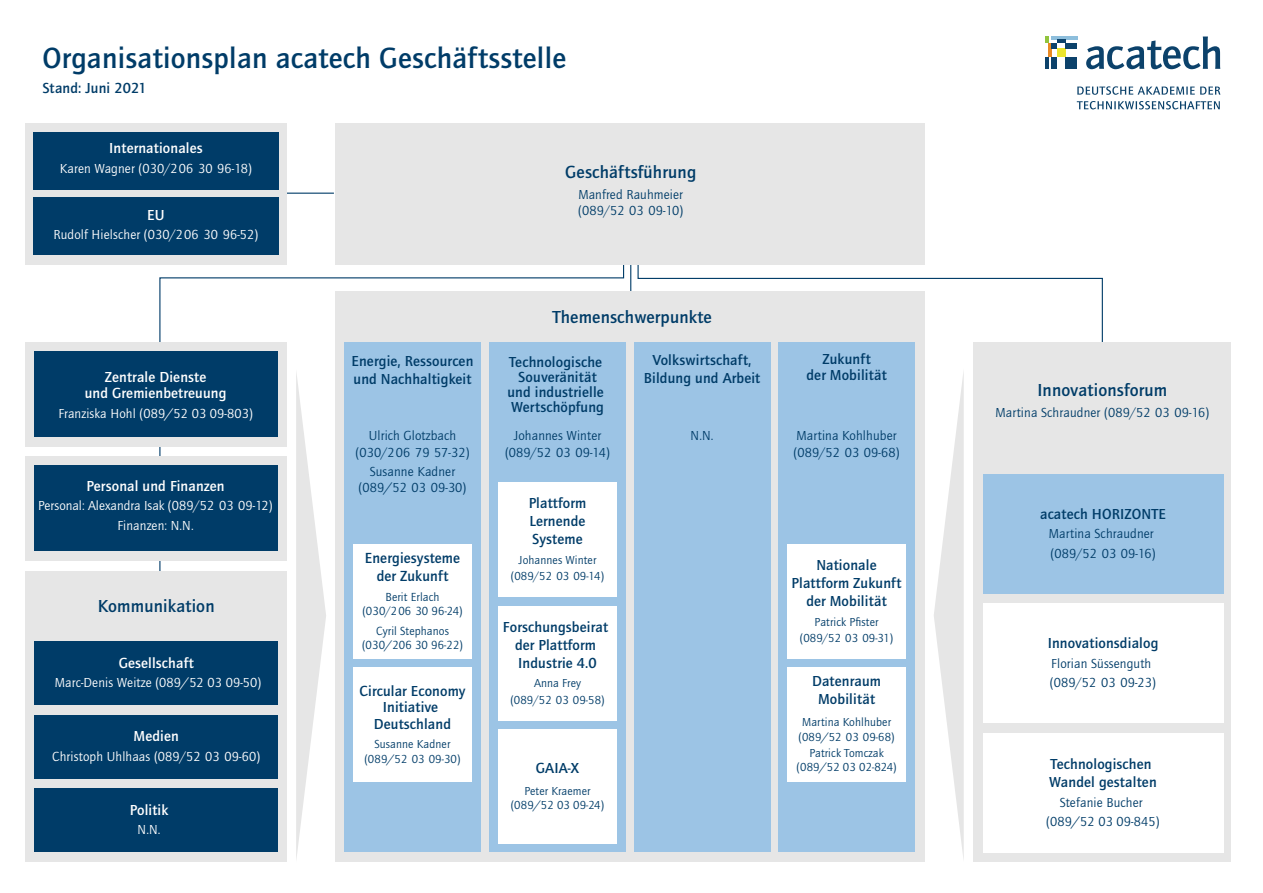
<style>
.page{position:relative;width:1263px;height:893px;background:#fff}
.page>*{position:absolute;margin:0;border:0;box-sizing:border-box;transform-origin:0 0}
.t1{font:500 30px "Quay Sans ITC Std";letter-spacing:.01em;color:#003c68}
.t2{font:500 18px "Quay Sans ITC Std";letter-spacing:.01em;color:#003c68}
.t3{font:500 15.15px/18.1px "Quay Sans ITC Std";letter-spacing:.01em;color:#003c68;text-align:center}
.t4{font:500 15px/18px "Quay Sans ITC Std";letter-spacing:.01em;color:#003c68;text-align:center}
.t5{font:500 15px/16.5px "Quay Sans ITC Std";letter-spacing:.01em;color:#fff;text-align:center}
.t6{font:13.5px/16.2px "Quay Sans ITC Std";letter-spacing:.01em;color:#003c68}
.t7{font:13.5px/19.5px "Quay Sans ITC Std";letter-spacing:.01em;color:#fff;text-align:center}
.t8{font:12.15px/14.5px "Quay Sans ITC Std";letter-spacing:.01em;color:#003c68;text-align:center}
.t9{font:12px/14.4px "Quay Sans ITC Std";letter-spacing:.01em;color:#003c68;text-align:center}
</style>
<div class="page">
<hr style="left:1048px;top:43px;width:3px;height:14px;background:#e98a23">
<div style="left:1057px;top:48px;width:8px;height:9px;background:#ebe52e"></div>
<hr style="left:1057px;top:37px;width:20px;height:3px;background:#8dbedc">
<svg style="left:1045px;top:57px;width:3px;height:12px"></svg>
<div style="left:1051px;top:57px;width:6px;height:12px;background:#0c426b"></div>
<div style="left:1065px;top:43px;width:12px;height:5px;background:#0c426b"></div>
<div style="left:1065px;top:57px;width:12px;height:12px;background:#0c426b"></div>
<svg style="left:1045px;top:37px;width:20px;height:11px"></svg>
<svg style="left:1086px;top:37px;width:134px;height:32px"></svg>
<svg style="left:1077px;top:86px;width:143px;height:9px"></svg>
<svg style="left:1077px;top:101px;width:143px;height:8px"></svg>
<svg style="left:637px;top:265px;width:466px;height:103px"></svg>
<div style="left:974px;top:342px;width:257px;height:520px;background:#e6e6e6"></div>
<hr style="left:264px;top:193px;width:70px;height:1px;background:#003c68">
<hr style="left:630px;top:243px;width:1px;height:118px;background:#003c68">
<svg style="left:159px;top:265px;width:466px;height:306px"></svg>
<svg style="left:296px;top:369px;width:30px;height:490px"></svg>
<svg style="left:934px;top:372px;width:30px;height:487px"></svg>
<div style="left:26px;top:571px;width:261px;height:291px;background:#e6e6e6"></div>
<div style="left:335px;top:123px;width:590px;height:142px;background:#e6e6e6"></div>
<div style="left:335px;top:291px;width:590px;height:571px;background:#e6e6e6"></div>
<div style="left:26px;top:123px;width:261px;height:142px;background:#e6e6e6"></div>
<div style="left:33px;top:132px;width:246px;height:58px;background:#003c68"></div>
<div style="left:33px;top:197px;width:246px;height:58px;background:#003c68"></div>
<div style="left:982px;top:733px;width:241px;height:120px;background:#fff"></div>
<div style="left:982px;top:474px;width:241px;height:119px;background:#9cc4e5"></div>
<div style="left:982px;top:603px;width:241px;height:120px;background:#fff"></div>
<div style="left:634px;top:342px;width:136px;height:510px;background:#9cc4e5"></div>
<div style="left:344px;top:342px;width:137px;height:510px;background:#9cc4e5"></div>
<div style="left:778px;top:342px;width:137px;height:510px;background:#9cc4e5"></div>
<div style="left:489px;top:342px;width:137px;height:510px;background:#9cc4e5"></div>
<div style="left:353px;top:544px;width:119px;height:115px;background:#fff"></div>
<div style="left:787px;top:544px;width:119px;height:115px;background:#fff"></div>
<div style="left:498px;top:482px;width:119px;height:115px;background:#fff"></div>
<div style="left:498px;top:606px;width:119px;height:114px;background:#fff"></div>
<div style="left:353px;top:667px;width:119px;height:115px;background:#fff"></div>
<div style="left:498px;top:729px;width:119px;height:115px;background:#fff"></div>
<div style="left:787px;top:667px;width:119px;height:115px;background:#fff"></div>
<div style="left:34px;top:641px;width:244px;height:64px;background:#003c68"></div>
<div style="left:34px;top:715px;width:244px;height:63px;background:#003c68"></div>
<div style="left:34px;top:788px;width:244px;height:64px;background:#003c68"></div>
<div style="left:26px;top:457px;width:261px;height:104px;background:#e6e6e6"></div>
<div style="left:34px;top:465px;width:244px;height:85px;background:#003c68"></div>
<div style="left:26px;top:342px;width:261px;height:105px;background:#e6e6e6"></div>
<div style="left:34px;top:351px;width:244px;height:85px;background:#003c68"></div>
<h1 class="t1" style="left:43px;top:41px;width:525px">Organisationsplan acatech Geschäftsstelle</h1>
<p class="t4" style="left:43px;top:79px;width:106px">Stand: Juni 2021</p>
<p class="t5" style="left:109px;top:140px;width:95px">Internationales</p>
<p class="t7" style="left:60px;top:159px;width:194px">Karen Wagner (030/206 30 96-18)</p>
<p class="t5" style="left:147px;top:207px;width:19px">EU</p>
<p class="t7" style="left:53px;top:225px;width:206px">Rudolf Hielscher (030/206 30 96-52)</p>
<p class="t5" style="left:85px;top:368px;width:143px">Zentrale Dienste<br>und Gremienbetreuung</p>
<p class="t7" style="left:58px;top:404px;width:196px">Franziska Hohl (089/52 03 09-803)</p>
<p class="t5" style="left:86px;top:478px;width:140px">Personal und Finanzen</p>
<p class="t7" style="left:38px;top:496px;width:236px">Personal: Alexandra Isak (089/52 03 09-12)<br>Finanzen: N.N.</p>
<p class="t2" style="left:98px;top:596px;width:118px">Kommunikation</p>
<p class="t5" style="left:119px;top:655px;width:77px">Gesellschaft</p>
<p class="t7" style="left:55px;top:673px;width:208px">Marc-Denis Weitze (089/52 03 09-50)</p>
<p class="t5" style="left:134px;top:728px;width:47px">Medien</p>
<p class="t7" style="left:52px;top:747px;width:209px">Christoph Uhlhaas (089/52 03 09-60)</p>
<p class="t5" style="left:130px;top:802px;width:40px">Politik</p>
<p class="t7" style="left:138px;top:820px;width:24px">N.N.</p>
<p class="t2" style="left:565px;top:162px;width:133px">Geschäftsführung</p>
<p class="t6" style="left:578px;top:186px;width:107px">Manfred Rauhmeier (089/52 03 09-10)</p>
<p class="t4" style="left:351px;top:352px;width:123px;text-align:left">Energie, Ressourcen und Nachhaltigkeit</p>
<p class="t6" style="left:355px;top:428px;width:116px;text-align:center">Ulrich Glotzbach (030/206 79 57-32)</p>
<p class="t6" style="left:358px;top:464px;width:109px;text-align:center">Susanne Kadner (089/52 03 09-30)</p>
<p class="t3" style="left:365px;top:549px;width:97px">Energiesysteme der Zukunft</p>
<p class="t8" style="left:362px;top:589px;width:102px">Berit Erlach (030/206 30 96-24)</p>
<p class="t8" style="left:362px;top:624px;width:102px">Cyril Stephanos (030/206 30 96-22)</p>
<p class="t4" style="left:359px;top:683px;width:107px;line-height:16.5px">Circular Economy<br>Initiative<br>Deutschland</p>
<p class="t9" style="left:364px;top:737px;width:97px">Susanne Kadner (089/52 03 09-30)</p>
<p class="t2" style="left:552px;top:307px;width:161px">Themenschwerpunkte</p>
<p class="t4" style="left:507px;top:354px;width:98px;line-height:15.3px">Technologische<br>Souveränität und industrielle<br>Wertschöpfung</p>
<p class="t6" style="left:505px;top:428px;width:106px;text-align:center">Johannes Winter (089/52 03 09-14)</p>
<p class="t4" style="left:529px;top:495px;width:59px;text-align:justify">Plattform Lernende Systeme</p>
<p class="t9" style="left:511px;top:552px;width:95px;line-height:16.5px">Johannes Winter (089/52 03 09-14)</p>
<p class="t4" style="left:503px;top:618px;width:107px">Forschungsbeirat der Plattform<br>Industrie 4.0</p>
<p class="t9" style="left:510px;top:675px;width:96px;line-height:16.5px">Anna Frey<br>(089/52 03 09-58)</p>
<p class="t4" style="left:536px;top:759px;width:45px">GAIA-X</p>
<p class="t9" style="left:511px;top:784px;width:95px">Peter Kraemer (089/52 03 09-24)</p>
<p class="t4" style="left:644px;top:351px;width:118px">Volkswirtschaft,<br>Bildung und Arbeit</p>
<p class="t6" style="left:691px;top:428px;width:24px">N.N.</p>
<p class="t4" style="left:806px;top:352px;width:82px;line-height:15.3px">Zukunft<br>der Mobilität</p>
<p class="t6" style="left:793px;top:428px;width:107px">Martina Kohlhuber (089/52 03 09-68)</p>
<p class="t4" style="left:791px;top:556px;width:111px">Nationale<br>Plattform Zukunft der Mobilität</p>
<p class="t9" style="left:800px;top:614px;width:95px;line-height:16.5px">Patrick Pfister (089/52 03 09-31)</p>
<p class="t4" style="left:812px;top:673px;width:70px">Datenraum<br>Mobilität</p>
<p class="t9" style="left:799px;top:715px;width:97px;text-align:left">Martina Kohlhuber (089/52 03 09-68)</p>
<p class="t9" style="left:797px;top:746px;width:101px">Patrick Tomczak (089/52 03 02-824)</p>
<p class="t2" style="left:1037px;top:380px;width:131px">Innovationsforum</p>
<p class="t6" style="left:995px;top:405px;width:215px">Martina Schraudner (089/52 03 09-16)</p>
<p class="t4" style="left:1040px;top:505px;width:127px">acatech HORIZONTE</p>
<p class="t6" style="left:1049px;top:524px;width:108px;line-height:19.5px">Martina Schraudner (089/52 03 09-16)</p>
<p class="t4" style="left:1048px;top:635px;width:112px">Innovationsdialog</p>
<p class="t6" style="left:1050px;top:654px;width:108px;line-height:19.5px">Florian Süssenguth (089/52 03 09-23)</p>
<p class="t4" style="left:1049px;top:755px;width:109px;text-align:left">Technologischen<br>Wandel gestalten</p>
<p class="t6" style="left:1046px;top:793px;width:115px;line-height:19.5px;text-align:center">Stefanie Bucher (089/52 03 09-845)</p>
</div>
